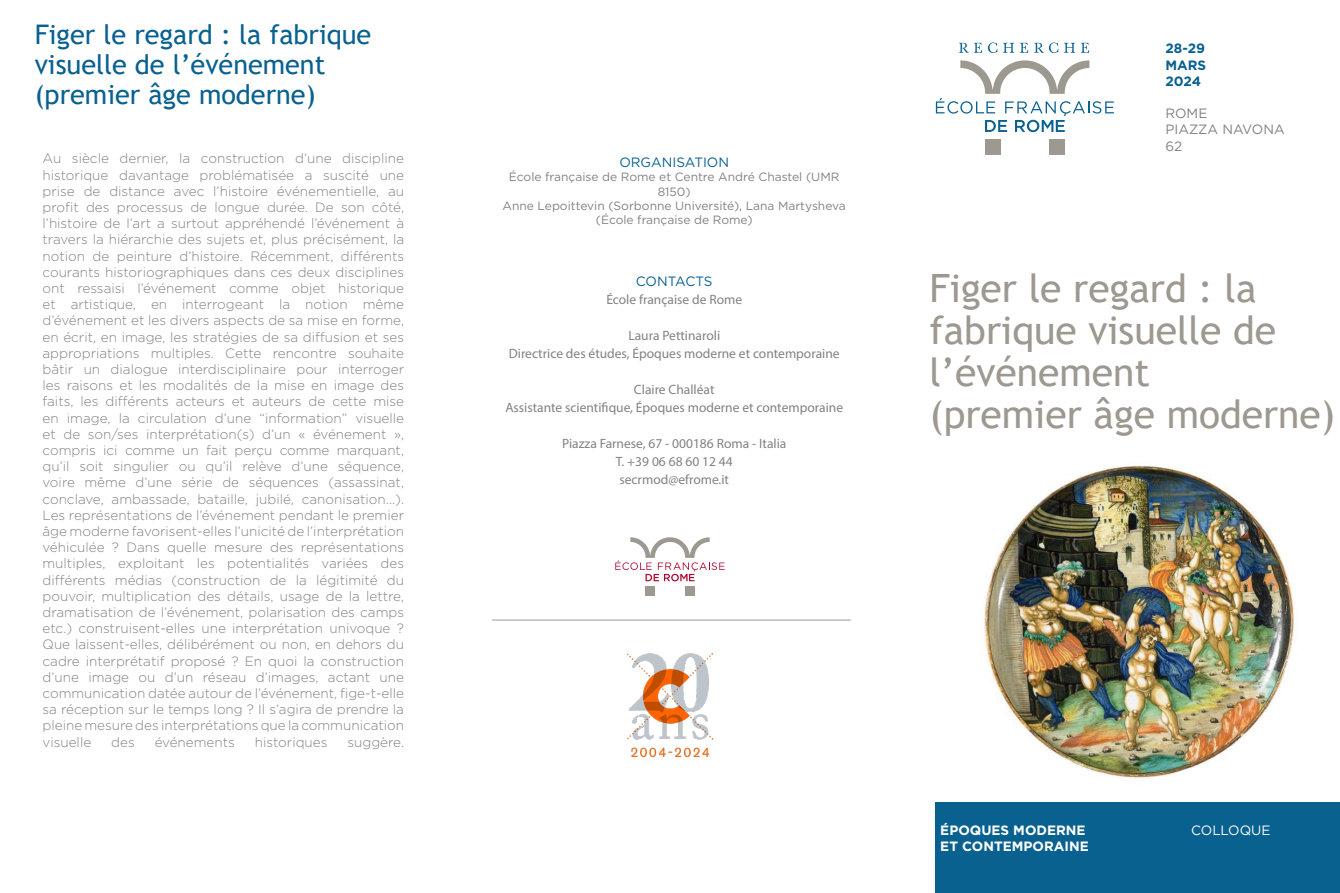
<style>
.page{position:relative;width:1340px;height:893px;background:#fff}
.page>*{position:absolute;margin:0;border:0;box-sizing:border-box;transform-origin:0 0}
.t1{font:39px/42px "Trebuchet MS";color:#9d9890}
.t2{font:27px/30px "Trebuchet MS";color:#096190}
.t3{font:300 13.5px/16.2px "Gotham";color:#808285;text-align:justify}
.t4{font:13.5px "Myriad Pro";color:#808285}
.t5{font:700 13.5px "Gotham";color:#fff}
.t6{font:13.5px "Gotham";color:#096190}
.t7{font:13.5px "Gotham";color:#808285}
.t8{font:700 13.5px "Gotham";color:#096190}
.t9{font:13.5px "Gotham";color:#fff}
.t10{font:12px/14.4px "Gotham";color:#808285;text-align:center}
</style>
<div class="page">
<svg style="left:959px;top:43px;width:38px;height:10px"></svg>
<svg style="left:1003px;top:43px;width:11px;height:10px"></svg>
<svg style="left:1020px;top:43px;width:8px;height:10px"></svg>
<svg style="left:1034px;top:43px;width:24px;height:10px"></svg>
<svg style="left:1064px;top:43px;width:25px;height:10px"></svg>
<div style="left:985px;top:140px;width:15px;height:15px;background:#9d9890"></div>
<div style="left:1049px;top:140px;width:15px;height:15px;background:#9d9890"></div>
<svg style="left:935px;top:60px;width:178px;height:72px"></svg>
<div style="left:935px;top:803px;width:404px;height:90px;background:#096190"></div>
<div style="left:645px;top:586px;width:10px;height:9px;background:#9d9890"></div>
<div style="left:685px;top:586px;width:9px;height:9px;background:#9d9890"></div>
<svg style="left:615px;top:537px;width:109px;height:44px"></svg>
<hr style="left:492px;top:620px;width:358px;height:1px;background:#9d9890">
<img style="left:627px;top:653px;width:85px;height:103px">
<img style="left:984px;top:465px;width:312px;height:314px">
<p class="t2" style="left:35px;top:19px;width:338px">Figer le regard : la fabrique visuelle de l’événement (premier âge moderne)</p>
<p class="t3" style="left:43px;top:150px;width:363px">Au siècle dernier, la construction d’une discipline historique davantage problématisée a suscité une prise de distance avec l’histoire événementielle, au profit des processus de longue durée. De son côté, l’histoire de l’art a surtout appréhendé l’événement à travers la hiérarchie des sujets et, plus précisément, la notion de peinture d’histoire. Récemment, différents courants historiographiques dans ces deux disciplines ont ressaisi l’événement comme objet historique et artistique, en interrogeant la notion même d’événement et les divers aspects de sa mise en forme, en écrit, en image, les stratégies de sa diffusion et ses appropriations multiples. Cette rencontre souhaite bâtir un dialogue interdisciplinaire pour interroger les raisons et les modalités de la mise en image des faits, les différents acteurs et auteurs de cette mise en image, la circulation d’une “information” visuelle et de son/ses interprétation(s) d’un « événement », compris ici comme un fait perçu comme marquant, qu’il soit singulier ou qu’il relève d’une séquence, voire même d’une série de séquences (assassinat, conclave, ambassade, bataille, jubilé, canonisation...).</p>
<p class="t3" style="left:43px;top:507px;width:363px">Les représentations de l’événement pendant le premier âge moderne favorisent-elles l’unicité de l’interprétation véhiculée ? Dans quelle mesure des représentations multiples, exploitant les potentialités variées des différents médias (construction de la légitimité du pouvoir, multiplication des détails, usage de la lettre, dramatisation de l’événement, polarisation des camps etc.) construisent-elles une interprétation univoque ?<br>Que laissent-elles, délibérément ou non, en dehors du cadre interprétatif proposé ? En quoi la construction d’une image ou d’un réseau d’images, actant une communication datée autour de l’événement, fige-t-elle sa réception sur le temps long ? Il s’agira de prendre la pleine mesure des interprétations que la communication visuelle</p>
<p class="t3" style="left:111px;top:733px;width:25px">des</p>
<p class="t3" style="left:155px;top:733px;width:82px">événements</p>
<p class="t3" style="left:255px;top:733px;width:74px">historiques</p>
<p class="t3" style="left:347px;top:733px;width:58px">suggère.</p>
<p class="t6" style="left:619px;top:153px;width:111px">ORGANISATION</p>
<p class="t10" style="left:509px;top:169px;width:332px">École française de Rome et Centre André Chastel (UMR<br>8150)</p>
<p class="t10" style="left:502px;top:198px;width:345px">Anne Lepoittevin (Sorbonne Université), Lana Martysheva (École française de Rome)</p>
<p class="t6" style="left:636px;top:272px;width:78px">CONTACTS</p>
<p class="t4" style="left:606px;top:291px;width:137px">École française de Rome</p>
<p class="t4" style="left:628px;top:327px;width:93px">Laura Pettinaroli</p>
<p class="t4" style="left:509px;top:345px;width:332px">Directrice des études, Époques moderne et contemporaine</p>
<p class="t4" style="left:634px;top:381px;width:82px">Claire Challéat</p>
<p class="t4" style="left:505px;top:399px;width:339px">Assistante scientifique, Époques moderne et contemporaine</p>
<p class="t4" style="left:562px;top:435px;width:226px">Piazza Farnese, 67 - 000186 Roma - Italia</p>
<p class="t4" style="left:615px;top:453px;width:119px">T. +39 06 68 60 12 44</p>
<p class="t4" style="left:619px;top:471px;width:111px">secrmod@efrome.it</p>
<p class="t8" style="left:1165px;top:40px;width:41px">28-29</p>
<p class="t8" style="left:1165px;top:56px;width:42px">MARS</p>
<p class="t8" style="left:1165px;top:72px;width:37px">2024</p>
<p class="t7" style="left:1165px;top:105px;width:43px">ROME</p>
<p class="t7" style="left:1165px;top:121px;width:121px">PIAZZA NAVONA</p>
<p class="t7" style="left:1165px;top:137px;width:18px">62</p>
<p class="t1" style="left:929px;top:267px;width:328px">Figer le regard : la</p>
<p class="t1" style="left:929px;top:309px;width:348px">fabrique visuelle de l’événement</p>
<p class="t1" style="left:929px;top:393px;width:407px">(premier âge moderne)</p>
<p class="t5" style="left:940px;top:821px;width:147px">ÉPOQUES MODERNE</p>
<p class="t9" style="left:1191px;top:821px;width:81px">COLLOQUE</p>
<p class="t5" style="left:940px;top:837px;width:150px">ET CONTEMPORAINE</p>
</div>
